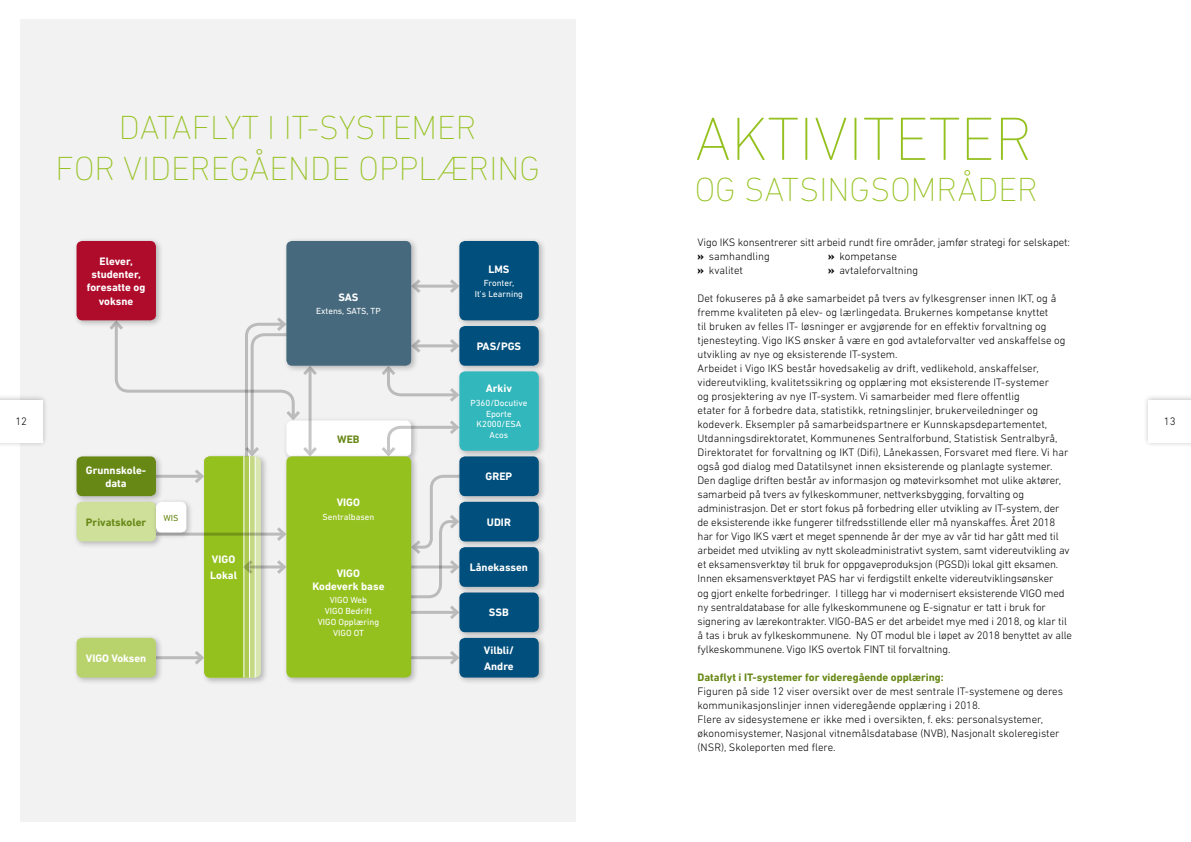
<style>
.page{position:relative;width:1191px;height:842px;background:#fff}
.page>*{position:absolute;margin:0;border:0;box-sizing:border-box;transform-origin:0 0}
.t1{font:200 62px "DIN Next LT Pro";color:#95c11f}
.t2{font:200 34px/40.8px "DIN Next LT Pro";color:#95c11f;text-align:center}
.t3{font:300 11px/14px "DIN Next LT Pro";letter-spacing:-.005em;color:#000}
.t4{font:700 11px/13.2px "DIN Next LT Pro";color:#fff}
.t5{font:700 11px "DIN Next LT Pro";color:#688816}
.t6{font:9px/10.8px "DIN Next LT Pro";color:#fff;text-align:center}
.t7{font:9px "DIN Next LT Pro";color:#688816}
.s1{font-weight:800}
</style>
<div class="page">
<div style="left:20px;top:20px;width:555px;height:802px;background:#f2f2f2"></div>
<div style="left:283px;top:417px;width:135px;height:47px;background:#eee"></div>
<div style="left:286px;top:420px;width:125px;height:36px;background:#fff;border-radius:6px"></div>
<div style="left:456px;top:238px;width:90px;height:90px;background:#000;opacity:.25"></div>
<div style="left:459px;top:241px;width:80px;height:79px;background:#004f7c;border-radius:6px"></div>
<div style="left:73px;top:238px;width:90px;height:90px;background:#000;opacity:.25"></div>
<div style="left:77px;top:241px;width:79px;height:79px;background:#af0b2b;border-radius:6px"></div>
<div style="left:283px;top:238px;width:135px;height:135px;background:#000;opacity:.25"></div>
<div style="left:286px;top:241px;width:125px;height:125px;background:#47697d;border-radius:6px"></div>
<div style="left:283px;top:453px;width:135px;height:232px;background:#000;opacity:.25"></div>
<div style="left:286px;top:456px;width:125px;height:221px;background:#95c11f;border-radius:6px"></div>
<div style="left:456px;top:323px;width:90px;height:50px;background:#000;opacity:.25"></div>
<div style="left:459px;top:326px;width:80px;height:40px;background:#004f7c;border-radius:6px"></div>
<div style="left:73px;top:453px;width:90px;height:50px;background:#000;opacity:.25"></div>
<div style="left:77px;top:456px;width:79px;height:40px;background:#688816;border-radius:6px"></div>
<div style="left:73px;top:499px;width:90px;height:50px;background:#000;opacity:.25"></div>
<div style="left:77px;top:502px;width:79px;height:39px;background:#cfe09b;border-radius:6px"></div>
<div style="left:73px;top:635px;width:90px;height:50px;background:#000;opacity:.25"></div>
<div style="left:77px;top:638px;width:79px;height:39px;background:#b9d36c;border-radius:6px"></div>
<div style="left:456px;top:453px;width:90px;height:50px;background:#000;opacity:.25"></div>
<div style="left:459px;top:456px;width:80px;height:40px;background:#004f7c;border-radius:6px"></div>
<div style="left:456px;top:499px;width:90px;height:50px;background:#000;opacity:.25"></div>
<div style="left:459px;top:502px;width:80px;height:39px;background:#004f7c;border-radius:6px"></div>
<div style="left:456px;top:544px;width:90px;height:50px;background:#000;opacity:.25"></div>
<div style="left:459px;top:547px;width:80px;height:40px;background:#004f7c;border-radius:6px"></div>
<div style="left:456px;top:589px;width:90px;height:50px;background:#000;opacity:.25"></div>
<div style="left:459px;top:592px;width:80px;height:40px;background:#004f7c;border-radius:6px"></div>
<div style="left:456px;top:635px;width:90px;height:50px;background:#000;opacity:.25"></div>
<div style="left:459px;top:638px;width:80px;height:39px;background:#004f7c;border-radius:6px"></div>
<div style="left:456px;top:368px;width:90px;height:90px;background:#000;opacity:.25"></div>
<div style="left:459px;top:371px;width:80px;height:80px;background:#31b7bc;border-radius:6px"></div>
<div style="left:201px;top:453px;width:67px;height:232px;background:#000;opacity:.25"></div>
<hr style="left:413px;top:344px;width:44px;height:3px;background:#c6c6c6">
<svg style="left:447px;top:336px;width:13px;height:18px"></svg>
<svg style="left:411px;top:336px;width:13px;height:18px"></svg>
<hr style="left:411px;top:656px;width:46px;height:3px;background:#c6c6c6">
<svg style="left:447px;top:648px;width:13px;height:17px"></svg>
<hr style="left:413px;top:285px;width:44px;height:3px;background:#c6c6c6">
<svg style="left:447px;top:276px;width:13px;height:18px"></svg>
<svg style="left:411px;top:276px;width:13px;height:18px"></svg>
<svg style="left:378px;top:363px;width:83px;height:40px"></svg>
<svg style="left:378px;top:419px;width:83px;height:40px"></svg>
<svg style="left:411px;top:474px;width:51px;height:146px"></svg>
<svg style="left:108px;top:316px;width:212px;height:361px"></svg>
<div style="left:0;top:395px;width:48px;height:53px;background:#000;opacity:.25"></div>
<div style="left:0;top:400px;width:43px;height:42px;background:#fff"></div>
<div style="left:1143px;top:395px;width:48px;height:53px;background:#000;opacity:.25"></div>
<div style="left:1148px;top:400px;width:43px;height:42px;background:#fff"></div>
<h2 class="t2" style="left:56px;top:107px;width:486px">DATAFLYT I IT-SYSTEMER<br>FOR VIDEREGÅENDE OPPLÆRING</h2>
<h1 class="t1" style="left:694px;top:103px;width:339px">AKTIVITETER</h1>
<h2 class="t2" style="left:694px;top:168px;width:345px">OG SATSINGSOMRÅDER</h2>
<p class="t3" style="left:697px;top:236px;width:374px">Vigo IKS konsentrerer sitt arbeid rundt fire områder, jamfør strategi for selskapet: <span class="s1">»</span> samhandling<br><span class="s1">»</span> kvalitet</p>
<p class="t3" style="left:697px;top:292px;width:376px">Det fokuseres på å øke samarbeidet på tvers av fylkesgrenser innen IKT, og å fremme kvaliteten på elev- og lærlingedata. Brukernes kompetanse knyttet<br>til bruken av felles IT- løsninger er avgjørende for en effektiv forvaltning og tjenesteyting. Vigo IKS ønsker å være en god avtaleforvalter ved anskaffelse og utvikling av nye og eksisterende IT-system.<br>Arbeidet i Vigo IKS består hovedsakelig av drift, vedlikehold, anskaffelser, videreutvikling, kvalitetssikring og opplæring mot eksisterende IT-systemer<br>og prosjektering av nye IT-system. Vi samarbeider med flere offentlig<br>etater for å forbedre data, statistikk, retningslinjer, brukerveiledninger og kodeverk. Eksempler på samarbeidspartnere er Kunnskapsdepartementet, Utdanningsdirektoratet, Kommunenes Sentralforbund, Statistisk Sentralbyrå, Direktoratet for forvaltning og IKT (Difi), Lånekassen, Forsvaret med flere. Vi har også god dialog med Datatilsynet innen eksisterende og planlagte systemer.<br>Den daglige driften består av informasjon og møtevirksomhet mot ulike aktører, samarbeid på tvers av fylkeskommuner, nettverksbygging, forvalting og administrasjon. Det er stort fokus på forbedring eller utvikling av IT-system, der de eksisterende ikke fungerer tilfredsstillende eller må nyanskaffes. Året 2018 har for Vigo IKS vært et meget spennende år der mye av vår tid har gått med til arbeidet med utvikling av nytt skoleadministrativt system, samt videreutvikling av et eksamensverktøy til bruk for oppgaveproduksjon (PGSD)i lokal gitt eksamen.<br>Innen eksamensverktøyet PAS har vi ferdigstilt enkelte videreutviklingsønsker<br>og gjort enkelte forbedringer. I tillegg har vi modernisert eksisterende VIGO med ny sentraldatabase for alle fylkeskommunene og E-signatur er tatt i bruk for signering av lærekontrakter. VIGO-BAS er det arbeidet mye med i 2018, og klar til å tas i bruk av fylkeskommunene. Ny OT modul ble i løpet av 2018 benyttet av alle fylkeskommunene. Vigo IKS overtok FINT til forvaltning.</p>
<p class="t5" style="left:697px;top:670px;width:248px">Dataflyt i IT-systemer for videregående opplæring:</p>
<p class="t3" style="left:697px;top:684px;width:367px">Figuren på side 12 viser oversikt over de mest sentrale IT-systemene og deres kommunikasjonslinjer innen videregående opplæring i 2018.<br>Flere av sidesystemene er ikke med i oversikten, f. eks: personalsystemer, økonomisystemer, Nasjonal vitnemålsdatabase (NVB), Nasjonalt skoleregister (NSR), Skoleporten med flere.</p>
<p class="t3" style="left:828px;top:250px;width:92px"><span class="s1">»</span> kompetanse<br><span class="s1">»</span> avtaleforvaltning</p>
<p class="t4" style="left:87px;top:255px;width:60px;text-align:center">Elever, studenter, foresatte og voksne</p>
<p class="t4" style="left:488px;top:262px;width:22px">LMS</p>
<p class="t6" style="left:475px;top:278px;width:50px">Fronter,<br>It’s Learning</p>
<p class="t4" style="left:338px;top:290px;width:22px">SAS</p>
<p class="t6" style="left:316px;top:306px;width:66px">Extens, SATS, TP</p>
<p class="t4" style="left:476px;top:340px;width:46px">PAS/PGS</p>
<p class="t4" style="left:486px;top:382px;width:28px">Arkiv</p>
<p class="t6" style="left:470px;top:397px;width:59px">P360/Docutive<br>Eporte<br>K2000/ESA<br>Acos</p>
<p class="t3" style="left:15px;top:414px;width:13px">12</p>
<p class="t3" style="left:1163px;top:414px;width:13px">13</p>
<p class="t5" style="left:337px;top:432px;width:24px">WEB</p>
<p class="t4" style="left:86px;top:463px;width:62px;text-align:center">Grunnskole&shy;data</p>
<p class="t5" style="left:86px;top:516px;width:62px">Privatskoler</p>
<p class="t4" style="left:485px;top:470px;width:28px">GREP</p>
<p class="t4" style="left:487px;top:515px;width:25px">UDIR</p>
<p class="t4" style="left:470px;top:561px;width:60px">Lånekassen</p>
<p class="t4" style="left:489px;top:606px;width:21px">SSB</p>
<p class="t4" style="left:484px;top:642px;width:31px;line-height:16px">Vilbli/<br>Andre</p>
<p class="t4" style="left:337px;top:496px;width:25px">VIGO</p>
<p class="t6" style="left:322px;top:511px;width:53px">Sentralbasen</p>
<p class="t7" style="left:163px;top:512px;width:17px">WIS</p>
<p class="t4" style="left:210px;top:551px;width:28px;line-height:16px">VIGO<br>Lokal</p>
<p class="t4" style="left:213px;top:551px;width:28px;line-height:16px">VIGO<br>Lokal</p>
<p class="t4" style="left:216px;top:551px;width:28px;line-height:16px">VIGO<br>Lokal</p>
<p class="t4" style="left:219px;top:551px;width:28px;line-height:16px">VIGO<br>Lokal</p>
<p class="t4" style="left:312px;top:566px;width:74px;text-align:center">VIGO<br>Kodeverk base</p>
<p class="t6" style="left:318px;top:595px;width:63px">VIGO Web<br>VIGO Bedrift<br>VIGO Opplæring<br>VIGO OT</p>
<p class="t4" style="left:86px;top:651px;width:62px">VIGO Voksen</p>
</div>
